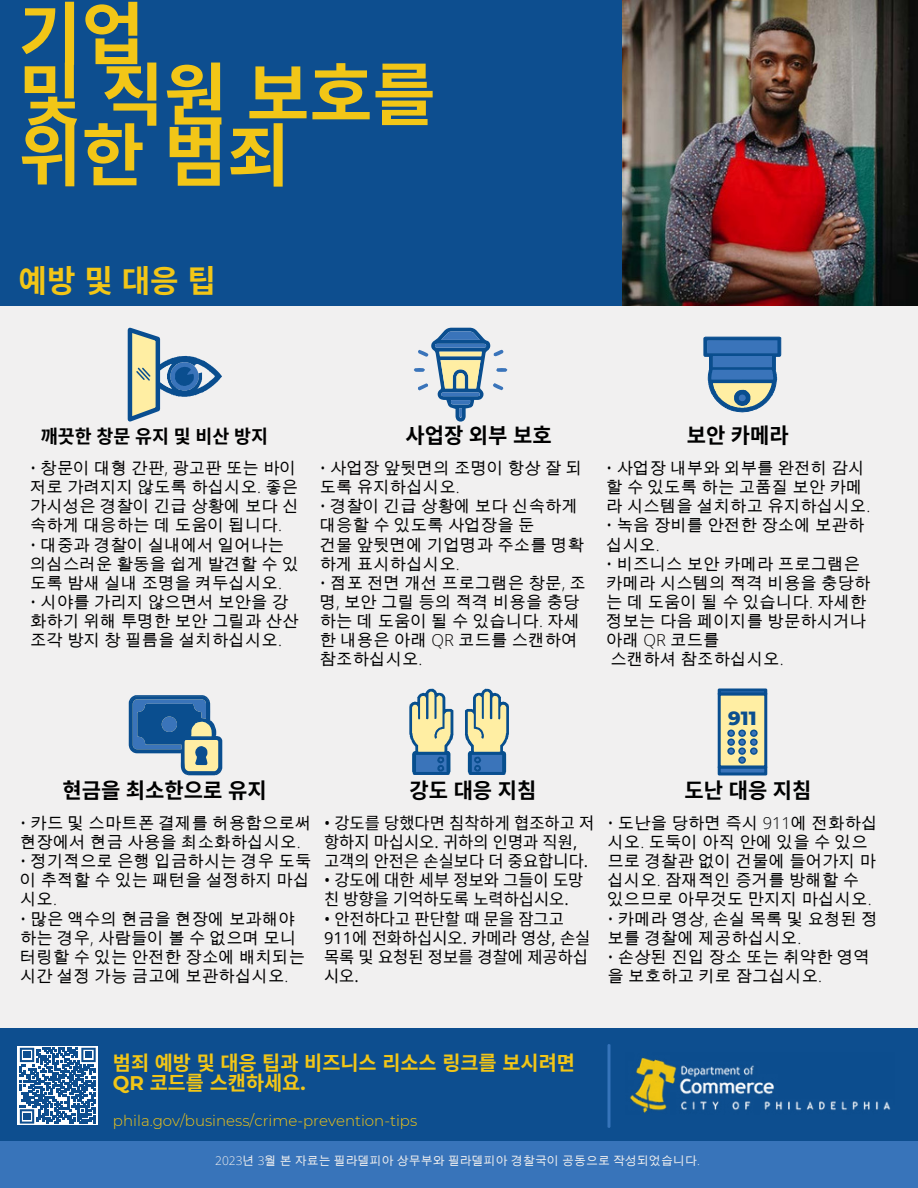
<style>
.page{position:relative;width:918px;height:1188px;background:#fff}
.page>*{position:absolute;margin:0;border:0;box-sizing:border-box;transform-origin:0 0}
.t1{font:700 68.55px/60.8px "Noto Sans CJ Ksc";color:#f2c617}
.t2{font:700 31.05px "Noto Sans CJ Ksc";letter-spacing:.285em;color:#f2c617}
.t3{font:700 21px "Noto Sans CJ Ksc";color:#000}
.t4{font:700 19.8px/20.2px "Noto Sans CJ Ksc";color:#f2c617}
.t5{font:800 19.5px "Montserrat";color:#0a4e8f}
.t6{font:700 18.45px "Noto Sans CJ Ksc";color:#000}
.t7{font:16.5px/19.2px "Wen Quan Yi Micro Hei";color:#000}
.t8{font:16.5px/19.2px "Noto Sans CJ Ksc";color:#000}
.t9{font:300 15px "Montserrat";color:#f2c617}
.t10{font:12px "Wen Quan Yi Micro Hei";color:#f1f0f0}
.s1{font-family:"Open Sans";font-weight:300}
.s2{font-family:"Open Sans"}
.s3{font-family:"Montserrat"}
</style>
<div class="page">
<div style="left:1px;top:1px;width:916px;height:1186px;background:#f1f0f0"></div>
<div style="left:1px;top:0;width:917px;height:306px;background:#0d4e8f"></div>
<svg style="left:127px;top:327px;width:95px;height:95px"></svg>
<svg style="left:129px;top:695px;width:93px;height:80px"></svg>
<div style="left:413px;top:752px;width:37px;height:23px;border:3px solid #094e90"></div>
<div style="left:469px;top:752px;width:37px;height:23px;border:3px solid #094e90"></div>
<svg style="left:409px;top:688px;width:45px;height:86px"></svg>
<svg style="left:464px;top:688px;width:45px;height:86px"></svg>
<div style="left:0;top:1029px;width:918px;height:113px;background:#0d4e8f"></div>
<svg style="left:18px;top:1046px;width:79px;height:79px"></svg>
<svg style="left:704px;top:337px;width:77px;height:75px"></svg>
<svg style="left:718px;top:688px;width:49px;height:87px;background:#a4b39f"></svg>
<img style="left:623px;top:1px;width:295px;height:305px">
<img style="left:630px;top:1057px;width:261px;height:56px">
<svg style="left:20px;top:1048px;width:76px;height:76px"></svg>
<svg style="left:414px;top:328px;width:93px;height:94px"></svg>
<svg style="left:607px;top:1044px;width:3px;height:84px"></svg>
<div style="left:0;top:1142px;width:918px;height:46px;background:#3874ba"></div>
<p class="t1" style="left:19px;top:0;width:419px">기업<br>및 직원 보호를 위한 범죄</p>
<p class="t2" style="left:19px;top:256px;width:199px">예방및대응팁</p>
<h5 class="t6" style="left:41px;top:422px;width:229px">깨끗한 창문 유지 및 비산 방지</h5>
<h6 class="t7" style="left:30px;top:459px;width:270px"><span class="s1">•</span> 창문이 대형 간판<span class="s1">,</span> 광고판 또는 바이 저로 가려지지 않도록 하십시오<span class="s1">.</span> 좋은 가시성은 경찰이 긴급 상황에 보다 신</h6>
<h4 class="t7" style="left:30px;top:516px;width:253px">속하게 대응하는 데 도움이 됩니다<span class="s1">.</span></h4>
<h4 class="t7" style="left:30px;top:535px;width:270px"><span class="s1">•</span> 대중과 경찰이 실내에서 일어나는 의심스러운 활동을 쉽게 발견할 수 있 도록 밤새 실내 조명을 켜두십시오<span class="s1">.</span></h4>
<h4 class="t7" style="left:30px;top:593px;width:270px"><span class="s1">•</span> 시야를 가리지 않으면서 보안을 강 화하기 위해 투명한 보안 그릴과 산산</h4>
<p class="t7" style="left:30px;top:631px;width:253px">조각 방지 창 필름을 설치하십시오<span class="s1">.</span></p>
<h4 class="t3" style="left:406px;top:419px;width:148px">사업장 외부 보호</h4>
<p class="t3" style="left:687px;top:419px;width:104px">보안 카메라</p>
<p class="t7" style="left:320px;top:459px;width:264px"><span class="s1">•</span> 사업장 앞뒷면의 조명이 항상 잘 되 도록 유지하십시오<span class="s1">.</span></p>
<p class="t7" style="left:320px;top:497px;width:266px"><span class="s1">•</span> 경찰이 긴급 상황에 보다 신속하게 대응할 수 있도록 사업장을 둔<br>건물 앞뒷면에 기업명과 주소를 명확 하게 표시하십시오<span class="s1">.</span></p>
<p class="t7" style="left:320px;top:573px;width:268px"><span class="s1">•</span> 점포 전면 개선 프로그램은 창문<span class="s1">,</span> 조 명<span class="s1">,</span> 보안 그릴 등의 적격 비용을 충당 하는 데 도움이 될 수 있습니다<span class="s1">.</span> 자세</p>
<p class="t7" style="left:320px;top:631px;width:260px">한 내용은 아래 <span class="s1">QR</span> 코드를 스캔하여 참조하십시오<span class="s1">.</span></p>
<p class="t7" style="left:606px;top:459px;width:266px"><span class="s1">•</span> 사업장 내부와 외부를 완전히 감시 할 수 있도록 하는 고품질 보안 카메 라 시스템을 설치하고 유지하십시오<span class="s1">.</span></p>
<p class="t7" style="left:606px;top:516px;width:260px"><span class="s1">•</span> 녹음 장비를 안전한 장소에 보관하 십시오<span class="s1">.</span></p>
<p class="t7" style="left:606px;top:554px;width:266px"><span class="s1">•</span> 비즈니스 보안 카메라 프로그램은 카메라 시스템의 적격 비용을 충당하 는 데 도움이 될 수 있습니다<span class="s1">.</span> 자세한</p>
<h3 class="t7" style="left:606px;top:612px;width:262px">정보는 다음 페이지를 방문하시거나 아래 <span class="s1">QR</span> 코드를<br>스캔하셔 참조하십시오<span class="s1">.</span></h3>
<p class="t5" style="left:728px;top:706px;width:30px">911</p>
<p class="t3" style="left:62px;top:774px;width:206px">현금을 최소한으로 유지</p>
<p class="t7" style="left:20px;top:814px;width:293px"><span class="s1">•</span> 카드 및 스마트폰 결제를 허용함으로써 현장에서 현금 사용을 최소화하십시오<span class="s1">.</span></p>
<h4 class="t7" style="left:20px;top:852px;width:293px"><span class="s1">•</span> 정기적으로 은행 입금하시는 경우 도둑</h4>
<h6 class="t7" style="left:20px;top:871px;width:291px">이 추적할 수 있는 패턴을 설정하지 마십 시오<span class="s1">.</span></h6>
<h6 class="t7" style="left:20px;top:909px;width:276px"><span class="s1">•</span> 많은 액수의 현금을 현장에 보과해야</h6>
<p class="t7" style="left:20px;top:928px;width:287px">하는 경우<span class="s1">,</span> 사람들이 볼 수 없으며 모니 터링할 수 있는 안전한 장소에 배치되는 시간 설정 가능 금고에 보관하십시오<span class="s1">.</span></p>
<p class="t3" style="left:410px;top:774px;width:128px">강도 대응 지침</p>
<p class="t8" style="left:324px;top:812px;width:272px"><span class="s2">•</span> 강도를 당했다면 침착하게 협조하고 저 항하지 마십시오<span class="s2">.</span> 귀하의 인명과 직원<span class="s2">, </span>고객의 안전은 손실보다 더 중요합니다<span class="s2">.</span></p>
<p class="t8" style="left:324px;top:870px;width:261px"><span class="s2">•</span> 강도에 대한 세부 정보와 그들이 도망 친 방향을 기억하도록 노력하십시오<span class="s2">.</span></p>
<p class="t8" style="left:324px;top:908px;width:241px"><span class="s2">•</span> 안전하다고 판단할 때 문을 잠그고</p>
<p class="t8" style="left:324px;top:927px;width:268px"><span class="s2">911</span>에 전화하십시오<span class="s2">.</span> 카메라 영상<span class="s2">,</span> 손실 목록 및 요청된 정보를 경찰에 제공하십 시오<span class="s2">.</span></p>
<p class="t3" style="left:685px;top:774px;width:128px">도난 대응 지침</p>
<p class="t7" style="left:608px;top:814px;width:272px"><span class="s1">•</span> 도난을 당하면 즉시 <span class="s1">911</span>에 전화하십 시오<span class="s1">.</span> 도둑이 아직 안에 있을 수 있으 므로 경찰관 없이 건물에 들어가지 마 십시오<span class="s1">.</span> 잠재적인 증거를 방해할 수</p>
<p class="t7" style="left:608px;top:890px;width:266px">있으므로 아무것도 만지지 마십시오<span class="s1">.</span></p>
<p class="t7" style="left:608px;top:909px;width:272px"><span class="s1">•</span> 카메라 영상<span class="s1">,</span> 손실 목록 및 요청된 정 보를 경찰에 제공하십시오<span class="s1">.</span></p>
<p class="t7" style="left:608px;top:947px;width:264px"><span class="s1">•</span> 손상된 진입 장소 또는 취약한 영역</p>
<p class="t7" style="left:608px;top:967px;width:216px">을 보호하고 키로 잠그십시오<span class="s1">.</span></p>
<p class="t4" style="left:113px;top:1052px;width:463px">범죄 예방 및 대응 팁과 비즈니스 리소스 링크를 보시려면<br><span class="s3">QR</span> 코드를 스캔하세요<span class="s3">.</span></p>
<p class="t9" style="left:113px;top:1111px;width:306px">phila.gov/business/crime-prevention-tips</p>
<p class="t10" style="left:215px;top:1154px;width:486px"><span class="s1">2023</span>년 <span class="s1">3</span>월 본 자료는 필라델피아 상무부와 필라델피아 경찰국이 공동으로 작성되었습니다<span class="s1">.</span></p>
</div>
